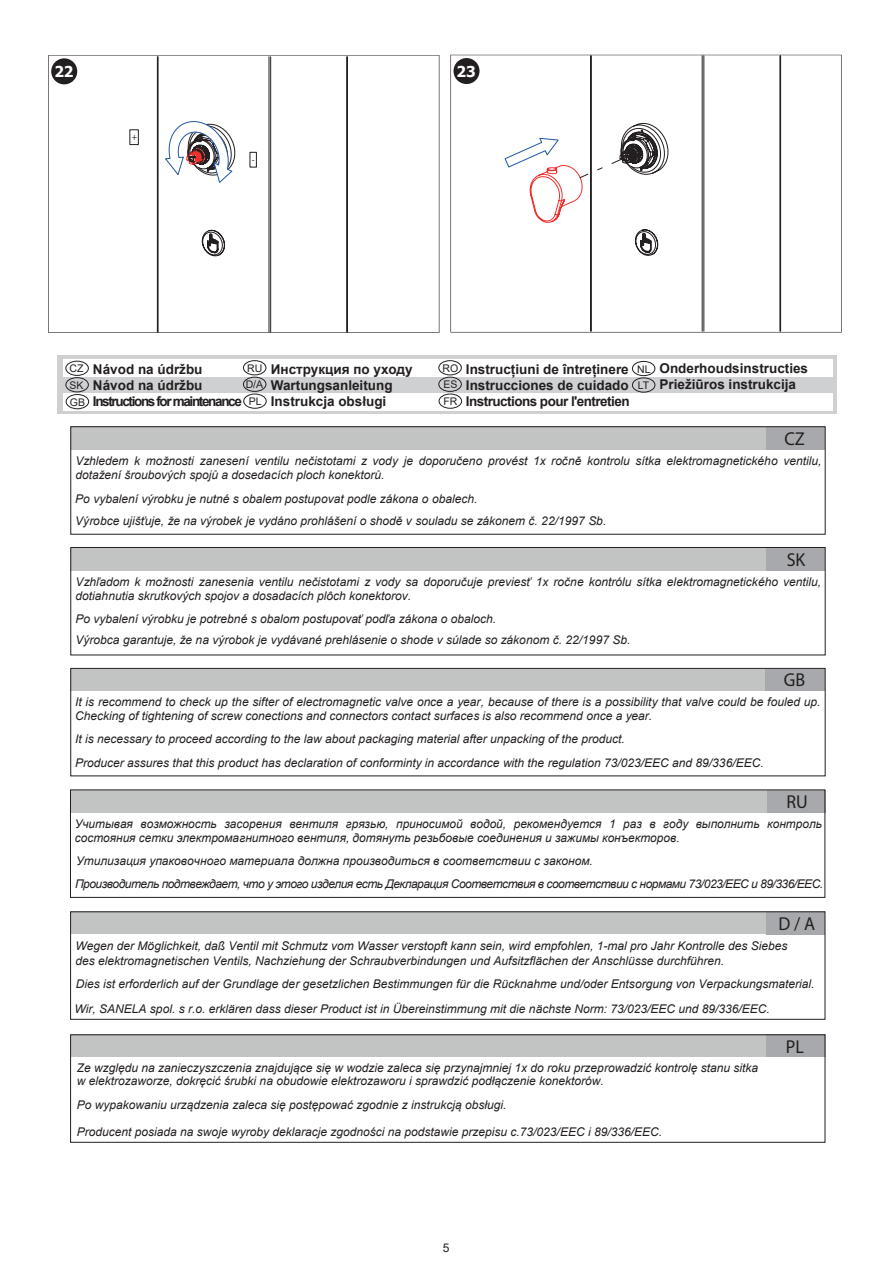
<style>
.page{position:relative;width:893px;height:1263px;background:#fff}
.page>*{position:absolute;margin:0;border:0;box-sizing:border-box;transform-origin:0 0}
.t1{font:18.75px "Myriad Pro";color:#231f20;scale:.96 1}
.t2{font:700 15px "Tahoma";color:#fff}
.t3{font:700 13.5px/16.2px "Arial";color:#231f20}
.t4{font:700 13.5px/16.2px "Arial";letter-spacing:-.1em;color:#231f20}
.t5{font:italic 12px/13.8px "Arial";color:#231f20}
.t6{font:italic 12px/23.1px "Arial";letter-spacing:-.04em;color:#231f20}
.t7{font:12px "Arial";color:#231f20}
.t8{font:10.5px "Arial";color:#231f20}
.t9{font:9.3px "MS Shell Dlg";color:#231f20}
</style>
<div class="page">
<div style="left:71px;top:427px;width:753px;height:23px;background:#c2c3c3"></div>
<div style="left:766px;top:427px;width:59px;height:23px;background:#a8a9ad"></div>
<div style="left:71px;top:548px;width:754px;height:22px;background:#c2c3c3"></div>
<div style="left:766px;top:548px;width:58px;height:23px;background:#a8a9ad"></div>
<div style="left:70px;top:669px;width:755px;height:21px;background:#c2c3c3"></div>
<div style="left:70px;top:790px;width:754px;height:23px;background:#c2c3c3"></div>
<div style="left:765px;top:669px;width:59px;height:21px;background:#a8a9ad"></div>
<div style="left:767px;top:790px;width:58px;height:23px;background:#a8a9ad"></div>
<div style="left:58px;top:356px;width:779px;height:58px;background:#cfd0d2"></div>
<div style="left:65px;top:377px;width:24px;height:15px;border:1px solid #231f20;border-radius:50%"></div>
<div style="left:63px;top:359px;width:769px;height:17px;background:#fff"></div>
<div style="left:65px;top:361px;width:24px;height:15px;border:1px solid #231f20;border-radius:50%"></div>
<div style="left:63px;top:393px;width:769px;height:17px;background:#fff"></div>
<div style="left:66px;top:394px;width:23px;height:15px;border:1px solid #231f20;border-radius:50%"></div>
<div style="left:243px;top:377px;width:23px;height:15px;border:1px solid #231f20;border-radius:50%"></div>
<div style="left:243px;top:360px;width:23px;height:15px;border:1px solid #231f20;border-radius:50%"></div>
<div style="left:243px;top:394px;width:23px;height:15px;border:1px solid #231f20;border-radius:50%"></div>
<div style="left:438px;top:377px;width:23px;height:15px;border:1px solid #231f20;border-radius:50%"></div>
<div style="left:438px;top:360px;width:23px;height:15px;border:1px solid #231f20;border-radius:50%"></div>
<div style="left:438px;top:394px;width:24px;height:15px;border:1px solid #231f20;border-radius:50%"></div>
<div style="left:632px;top:378px;width:23px;height:15px;border:1px solid #231f20;border-radius:50%"></div>
<div style="left:632px;top:361px;width:23px;height:15px;border:1px solid #231f20;border-radius:50%"></div>
<div style="left:70px;top:426px;width:755px;height:109px;border:1px solid #231f20"></div>
<div style="left:70px;top:547px;width:755px;height:108px;border:1px solid #231f20"></div>
<div style="left:70px;top:668px;width:755px;height:108px;border:1px solid #231f20"></div>
<div style="left:70px;top:790px;width:755px;height:108px;border:1px solid #231f20"></div>
<div style="left:71px;top:911px;width:753px;height:23px;background:#c2c3c3"></div>
<div style="left:71px;top:1034px;width:754px;height:23px;background:#c2c3c3"></div>
<div style="left:766px;top:912px;width:58px;height:23px;background:#a8a9ad"></div>
<div style="left:766px;top:1034px;width:58px;height:23px;background:#a8a9ad"></div>
<div style="left:70px;top:911px;width:755px;height:109px;border:1px solid #231f20"></div>
<div style="left:70px;top:1034px;width:755px;height:109px;border:1px solid #231f20"></div>
<svg style="left:48px;top:55px;width:391px;height:278px"></svg>
<div style="left:51px;top:58px;width:26px;height:26px;background:#231f20;border-radius:50%"></div>
<svg style="left:157px;top:56px;width:191px;height:277px"></svg>
<svg style="left:164px;top:75px;width:114px;height:207px"></svg>
<div style="left:129px;top:129px;width:10px;height:16px;background:#fff;border:1px solid #231f20"></div>
<div style="left:249px;top:152px;width:8px;height:15px;background:#fff;border:1px solid #231f20"></div>
<svg style="left:450px;top:55px;width:391px;height:278px"></svg>
<div style="left:453px;top:58px;width:26px;height:26px;background:#231f20;border-radius:50%"></div>
<svg style="left:590px;top:55px;width:191px;height:277px"></svg>
<svg style="left:504px;top:54px;width:171px;height:202px"></svg>
<p class="t2" style="left:54px;top:63px;width:21px">22</p>
<p class="t9" style="left:132px;top:132px;width:7px">+</p>
<p class="t9" style="left:252px;top:154px;width:4px">-</p>
<p class="t2" style="left:456px;top:63px;width:21px">23</p>
<p class="t8" style="left:70px;top:365px;width:15px">CZ</p>
<p class="t8" style="left:70px;top:398px;width:17px">GB</p>
<p class="t8" style="left:70px;top:381px;width:16px">SK</p>
<p class="t3" style="left:466px;top:361px;width:165px;text-align:justify">Instrucțiuni de întreținere Instrucciones de cuidado Instructions pour l'entretien</p>
<p class="t3" style="left:659px;top:360px;width:150px">Onderhoudsinstructies<br>Priežiūros instrukcija</p>
<p class="t4" style="left:93px;top:361px;width:150px">Návod na údržbu<br>Návod na údržbu<br>Instructions for maintenance</p>
<p class="t3" style="left:271px;top:361px;width:143px">Инструкция по уходу</p>
<p class="t8" style="left:637px;top:365px;width:15px">NL</p>
<p class="t3" style="left:271px;top:377px;width:123px">Wartungsanleitung<br>Instrukcja obsługi</p>
<p class="t8" style="left:442px;top:364px;width:17px">RO</p>
<p class="t8" style="left:443px;top:398px;width:15px">FR</p>
<p class="t8" style="left:247px;top:364px;width:17px">RU</p>
<p class="t8" style="left:249px;top:398px;width:14px">PL</p>
<p class="t8" style="left:246px;top:381px;width:19px">D/A</p>
<p class="t8" style="left:443px;top:381px;width:16px">ES</p>
<p class="t8" style="left:637px;top:381px;width:13px">LT</p>
<h1 class="t1" style="left:784px;top:428px;width:23px">CZ</h1>
<p class="t5" style="left:75px;top:455px;width:747px">Vzhledem k možnosti zanesenÌ ventilu nečistotami z vody je doporučeno provÈst 1x ročně kontrolu sÌtka elektromagnetickÈho ventilu, dotaženÌ öroubov˝ch spojů a dosedacÌch ploch konektorů.</p>
<p class="t5" style="left:75px;top:489px;width:532px;line-height:21.8px">Po vybalenÌ v˝robku je nutnÈ s obalem postupovat podle z·kona o obalech.<br>V˝robce ujiöťuje, že na v˝robek je vyd·no prohl·öenÌ o shodě v souladu se z·konem č. 22/1997 Sb.</p>
<h1 class="t1" style="left:786px;top:549px;width:21px">SK</h1>
<p class="t5" style="left:76px;top:576px;width:747px">Vzhľadom k možnosti zanesenia ventilu nečistotami z vody sa doporučuje previesť 1x ročne kontrÛlu sÌtka elektromagnetickÈho ventilu, dotiahnutia skrutkov˝ch spojov a dosadacÌch plÙch konektorov.</p>
<p class="t5" style="left:76px;top:609px;width:556px;line-height:21.6px">Po vybalenÌ v˝robku je potrebnÈ s obalom postupovať podľa z·kona o obaloch.<br>V˝robca garantuje, že na v˝robok je vyd·vanÈ prehl·senie o shode v s˙lade so z·konom č. 22/1997 Sb.</p>
<h1 class="t1" style="left:783px;top:668px;width:24px">GB</h1>
<p class="t5" style="left:75px;top:696px;width:747px">It is recommend to check up the sifter of electromagnetic valve once a year, because of there is a possibility that valve could be fouled up.<br>Checking of tightening of screw conections and connectors contact surfaces is also recommend once a year.</p>
<p class="t5" style="left:75px;top:757px;width:690px">Producer assures that this product has declaration of conforminty in accordance with the regulation 73/023/EEC and 89/336/EEC.</p>
<p class="t5" style="left:75px;top:733px;width:551px">It is necessary to proceed according to the law about packaging material after unpacking of the product.</p>
<h1 class="t1" style="left:786px;top:790px;width:24px">RU</h1>
<p class="t5" style="left:75px;top:817px;width:748px">Учитывая возможность засорения вентиля грязью, приносимой водой, рекомендуется 1 раз в году выполнить контроль состояния сетки электромагнитного вентиля, дотянуть резьбовые соединения и зажимы конъекторов.</p>
<p class="t6" style="left:75px;top:850px;width:749px">Утилизация упаковочного материала должна производиться в соответствии с законом.<br>Производитель подтвеждает, что у этого изделия есть Декларация Соответствия в соответствии с нормами 73/023/EEC и 89/336/EEC.</p>
<h1 class="t1" style="left:778px;top:913px;width:40px">D / A</h1>
<p class="t5" style="left:76px;top:940px;width:713px;line-height:14.4px">Wegen der Mˆglichkeit, dafl Ventil mit Schmutz vom Wasser verstopft kann sein, wird empfohlen, 1-mal pro Jahr Kontrolle des Siebes des elektromagnetischen Ventils, Nachziehung der Schraubverbindungen und Aufsitzfl‰chen der Anschl¸sse durchf¸hren.</p>
<p class="t5" style="left:75px;top:1003px;width:696px">Wir, SANELA spol. s r.o. erkl‰ren dass dieser Product ist in ‹bereinstimmung mit die n‰chste Norm: 73/023/EEC und 89/336/EEC.</p>
<p class="t5" style="left:76px;top:978px;width:740px">Dies ist erforderlich auf der Grundlage der gesetzlichen Bestimmungen f¸r die R¸cknahme und/oder Entsorgung von Verpackungsmaterial.</p>
<p class="t5" style="left:77px;top:1061px;width:682px">Ze względu na zanieczyszczenia znajdujące się w wodzie zaleca się przynajmniej 1x do roku przeprowadzić kontrolę stanu sitka w elektrozaworze, dokręcić śrubki na obudowie elektrozaworu i sprawdzić podłączenie konektorów.</p>
<p class="t5" style="left:77px;top:1092px;width:586px;line-height:26.4px">Po wypakowaniu urządzenia zaleca się postępować zgodnie z instrukcją obsługi.<br>Producent posiada na swoje wyroby deklaracje zgodności na podstawie przepisu c.73/023/EEC i 89/336/EEC.</p>
<h1 class="t1" style="left:785px;top:1035px;width:20px">PL</h1>
<p class="t7" style="left:443px;top:1239px;width:8px">5</p>
</div>
